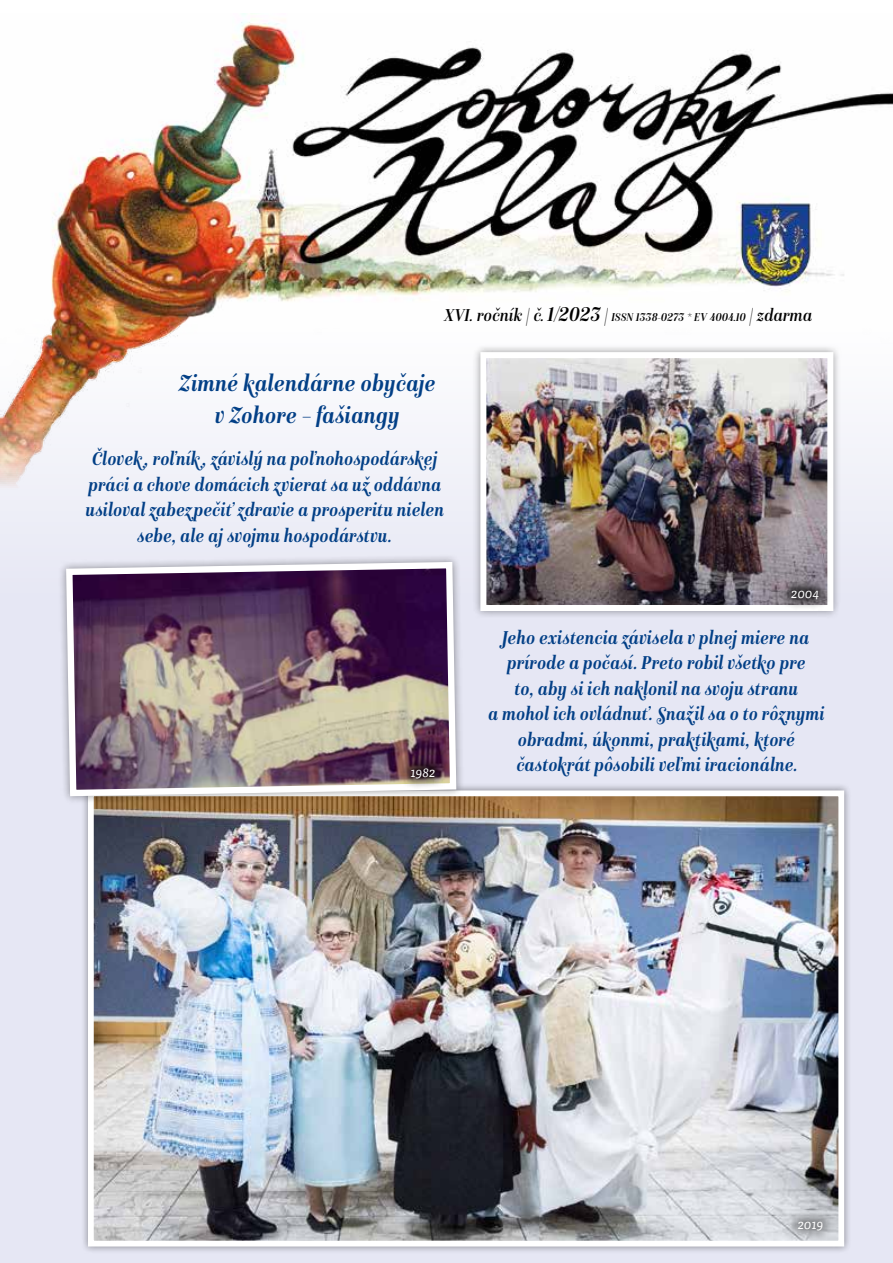
<style>
.page{position:relative;width:893px;height:1263px;background:#fff}
.page>*{position:absolute;margin:0;border:0;box-sizing:border-box;transform-origin:0 0}
.t1{font:italic 700 semi-condensed 24px/31.5px "Isabel";letter-spacing:.01em;color:#023f86;text-align:center;scale:.95 1}
.t2{font:italic 700 semi-condensed 19.5px/25.5px "Isabel";letter-spacing:.005em;color:#023f86;text-align:center;scale:.93 1}
.t3{font:italic 13.5px "Tisa Pro";color:#fff;scale:.94 1}
.t4{font:italic semi-condensed 12px "Isabel";color:#000}
.s1{font-size:18px}
.s2{font-size:21px}
</style>
<div class="page">
<div style="left:0;top:324px;width:893px;height:939px;background:#e6e7f4"></div>
<div style="left:81px;top:783px;width:771px;height:470px;background:#000;opacity:.4"></div>
<img style="left:95px;top:797px;width:742px;height:442px">
<div style="left:88px;top:790px;width:756px;height:456px;border:6px solid #fff"></div>
<div style="left:472px;top:343px;width:369px;height:276px;background:#000;opacity:.4"></div>
<img style="left:487px;top:493px;width:339px;height:111px">
<div style="left:480px;top:352px;width:353px;height:259px;border:6px solid #fff"></div>
<div style="left:58px;top:554px;width:406px;height:251px;background:#000;opacity:.4"></div>
<img style="left:63px;top:559px;width:397px;height:240px">
<div style="left:779px;top:577px;width:51px;height:34px;background:#000;opacity:.75"></div>
<div style="left:398px;top:755px;width:50px;height:35px;background:#000;opacity:.75"></div>
<div style="left:786px;top:1208px;width:49px;height:34px;background:#000;opacity:.4"></div>
<img style="left:0;top:13px;width:893px;height:480px">
<p class="t4" style="left:444px;top:309px;width:369px"><span class="s1">XVI. ročník | č.</span> <span class="s2">1/2023</span> <span class="s1">|</span> ISSN 1338-0273 * EV 4004.10 <span class="s1">| zdarma</span></p>
<p class="t1" style="left:179px;top:370px;width:272px">Zimné kalendárne obyčaje v Zohore – fašiangy</p>
<p class="t2" style="left:86px;top:448px;width:387px">Človek, roľník, závislý na poľnohospodárskej práci a chove domácich zvierat sa už oddávna usiloval zabezpečiť zdravie a prosperitu nielen sebe, ale aj svojmu hospodárstvu.</p>
<p class="t3" style="left:411px;top:762px;width:28px">1982</p>
<p class="t3" style="left:791px;top:583px;width:31px">2004</p>
<p class="t2" style="left:488px;top:626px;width:363px">Jeho existencia závisela v plnej miere na prírode a počasí. Preto robil všetko pre<br>to, aby si ich naklonil na svoju stranu<br>a mohol ich ovládnuť. Snažil sa o to rôznymi obradmi, úkonmi, praktikami, ktoré častokrát pôsobili veľmi iracionálne.</p>
<p class="t3" style="left:798px;top:1214px;width:29px">2019</p>
</div>
